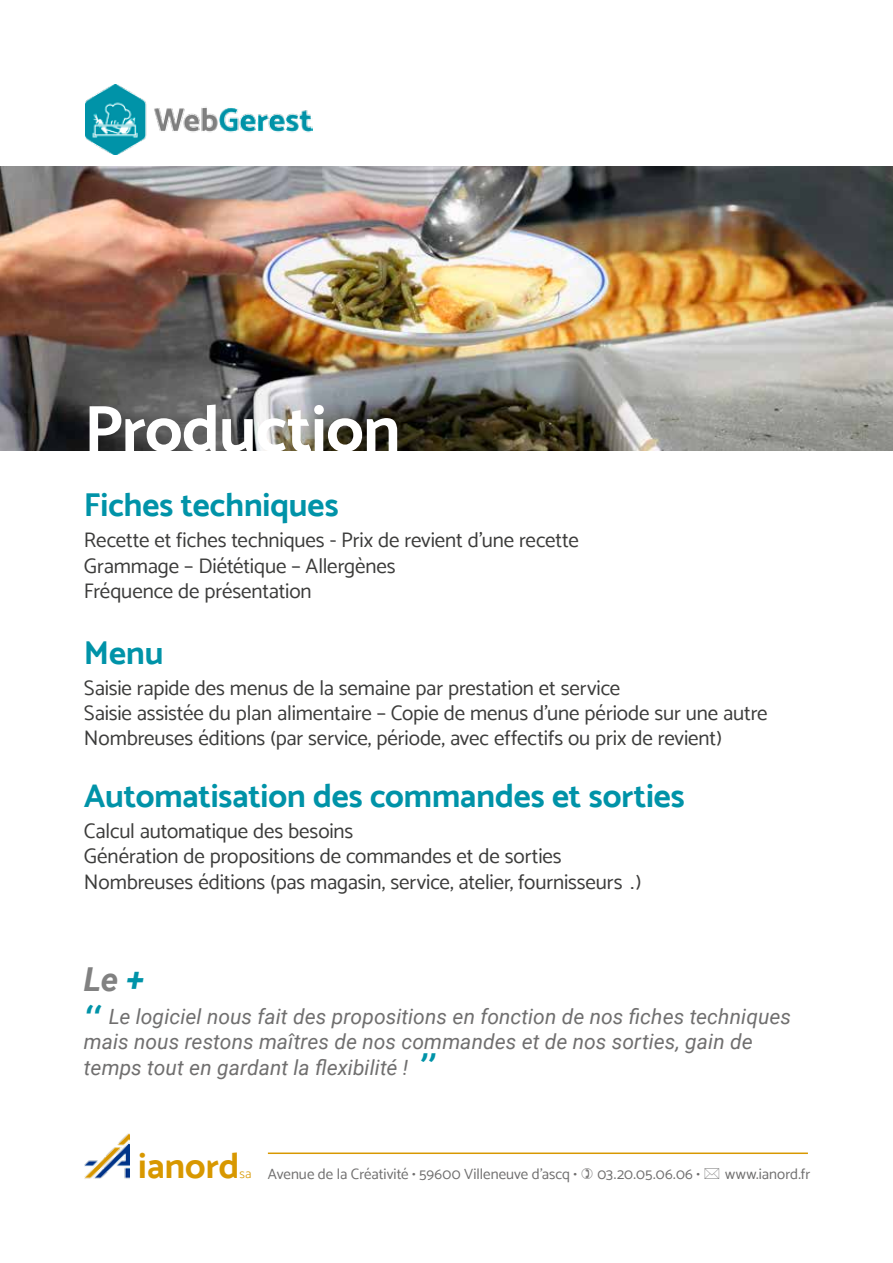
<style>
.page{position:relative;width:893px;height:1263px;background:#fff}
.page>*{position:absolute;margin:0;border:0;box-sizing:border-box;transform-origin:0 0}
.t1{font:700 66px "Catamaran";letter-spacing:-.01em;color:#fff}
.t2{font:700 36px "Catamaran";color:#d89800}
.t3{font:700 33px "Catamaran";letter-spacing:-.005em;color:#0093a8}
.t4{font:italic 700 33px "Roboto";color:#818181}
.t5{font:italic 900 33px "Roboto";color:#0093a8}
.t6{font:21px/25.2px "Catamaran";letter-spacing:-.005em;color:#3c3c3b}
.t7{font:italic 21px/25.5px "Roboto";letter-spacing:.005em;color:#706f6f}
.t8{font:15px "Catamaran";letter-spacing:.005em;color:#706f6f}
.s1{color:#0093a8}
.s2{font-weight:900;font-size:33px;color:#0093a8}
.s3{font-weight:300;font-size:13.2px;color:#d89800}
</style>
<div class="page">
<img style="left:84px;top:1133px;width:46px;height:46px">
<hr style="left:268px;top:1152px;width:540px;height:2px;background:#d89800">
<img style="left:85px;top:84px;width:227px;height:70px">
<img style="left:0;top:167px;width:893px;height:283px">
<h1 class="t1" style="left:84px;top:390px;width:318px">Production</h1>
<h3 class="t3" style="left:84px;top:486px;width:256px">Fiches techniques</h3>
<p class="t6" style="left:84px;top:528px;width:496px">Recette et fiches techniques - Prix de revient d’une recette<br>Grammage – Diététique – Allergènes<br>Fréquence de présentation</p>
<h3 class="t3" style="left:84px;top:633px;width:81px">Menu</h3>
<p class="t6" style="left:84px;top:675px;width:685px">Saisie rapide des menus de la semaine par prestation et service<br>Saisie assistée du plan alimentaire – Copie de menus d’une période sur une autre<br>Nombreuses éditions (par service, période, avec effectifs ou prix de revient)</p>
<h3 class="t3" style="left:84px;top:776px;width:602px">Automatisation des commandes et sorties</h3>
<p class="t6" style="left:84px;top:818px;width:559px">Calcul automatique des besoins<br>Génération de propositions de commandes et de sorties<br>Nombreuses éditions (pas magasin, service, atelier, fournisseurs …)</p>
<h3 class="t4" style="left:84px;top:956px;width:62px">Le <span class="s1">+</span></h3>
<p class="t7" style="left:84px;top:1003px;width:709px"><span class="s2">‘‘</span> Le logiciel nous fait des propositions en fonction de nos fiches techniques mais nous restons maîtres de nos commandes et de nos sorties, gain de temps tout en gardant la flexibilité !</p>
<h3 class="t5" style="left:419px;top:1043px;width:17px">’’</h3>
<h2 class="t2" style="left:138px;top:1144px;width:103px">ianord</h2>
<p class="t8" style="left:240px;top:1164px;width:339px"><span class="s3">sa</span> Avenue de la Créativité • 59600 Villeneuve d’ascq •</p>
<p class="t8" style="left:597px;top:1164px;width:104px">03.20.05.06.06 •</p>
<p class="t8" style="left:725px;top:1164px;width:86px">www.ianord.fr</p>
</div>
